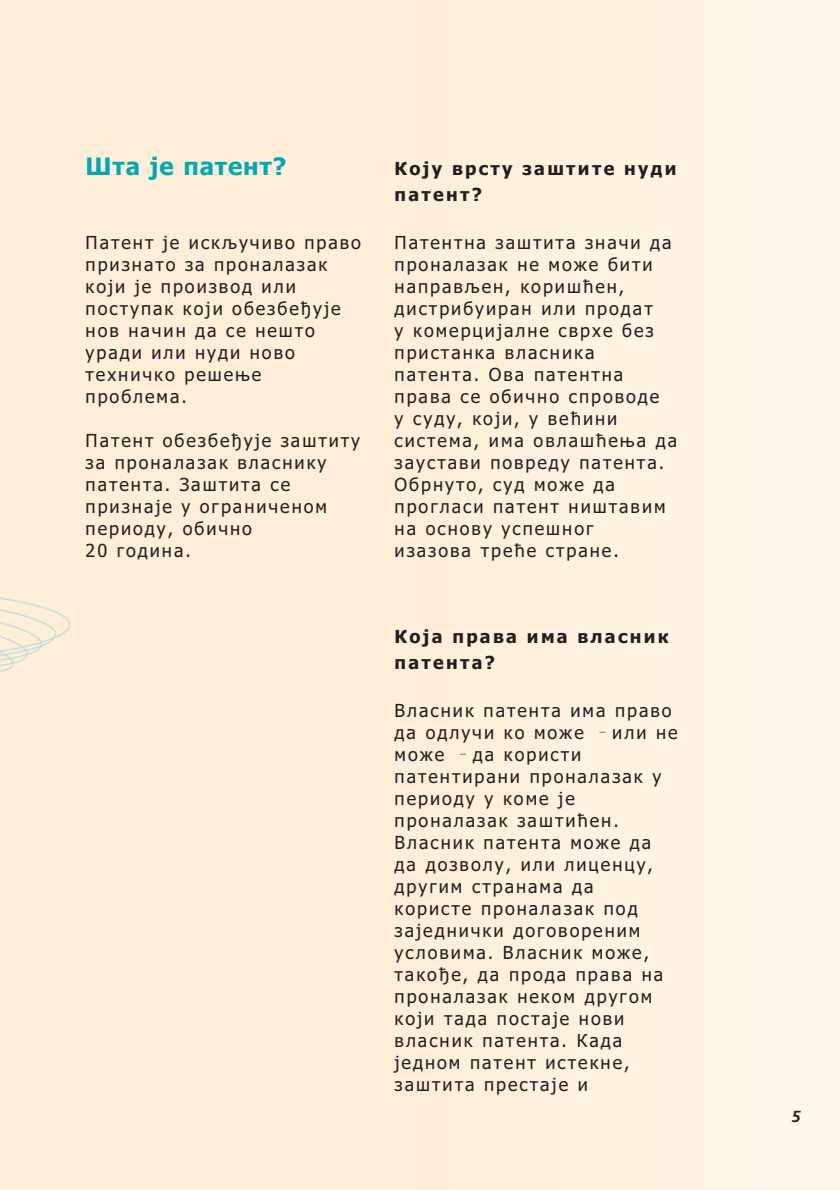
<style>
.page{position:relative;width:840px;height:1190px;background:#fff}
.page>*{position:absolute;margin:0;border:0;box-sizing:border-box;transform-origin:0 0}
.t1{font:700 24px "Tahoma";letter-spacing:.03em;color:#00aab5}
.t2{font:18px/22px "Tahoma";letter-spacing:.11em;color:#231f20}
.t3{font:700 18px/26px "Tahoma";letter-spacing:.125em;color:#231f20}
.t4{font:italic 700 16px "Frutiger";color:#231f20}
.s1{font-family:"Adobe Myungjo Std Medium KS Cms UHC H"}
</style>
<div class="page">
<div style="left:0;top:0;width:373px;height:1190px;background:#ffeed8"></div>
<img style="left:0;top:597px;width:71px;height:75px">
<p class="t1" style="left:86px;top:150px;width:202px">Шта је патент?</p>
<p class="t2" style="left:86px;top:233px;width:277px">Патент је искључиво право признато за проналазак који је производ или поступак који обезбеђује нов начин да се нешто уради или нуди ново техничко решење проблема.</p>
<p class="t2" style="left:86px;top:431px;width:276px">Патент обезбеђује заштиту за проналазак власнику патента. Заштита се признаје у ограниченом периоду, обично<br>20 година.</p>
<p class="t3" style="left:395px;top:155px;width:284px">Коју врсту заштите нуди патент?</p>
<p class="t2" style="left:395px;top:233px;width:284px">Патентна заштита значи да проналазак не може бити направљен, коришћен, дистрибуиран или продат<br>у комерцијалне сврхе без пристанка власника патента. Ова патентна права се обично спроводе<br>у суду, који, у већини система, има овлашћења да заустави повреду патента.<br>Обрнуто, суд може да прогласи патент ништавим на основу успешног<br>изазова треће стране.</p>
<p class="t3" style="left:395px;top:623px;width:276px">Која права има власник патента?</p>
<p class="t2" style="left:395px;top:701px;width:285px">Власник патента има право да одлучи ко може <span class="s1">–</span>или не може <span class="s1">–</span>да користи патентирани проналазак у периоду у коме је проналазак заштићен.<br>Власник патента може да<br>да дозволу, или лиценцу, другим странама да<br>користе проналазак под заједнички договореним условима. Власник може, такође, да прода права на проналазак неком другом који тада постаје нови власник патента. Када једном патент истекне, заштита престаје и</p>
<p class="t4" style="left:791px;top:1110px;width:10px">5</p>
</div>
